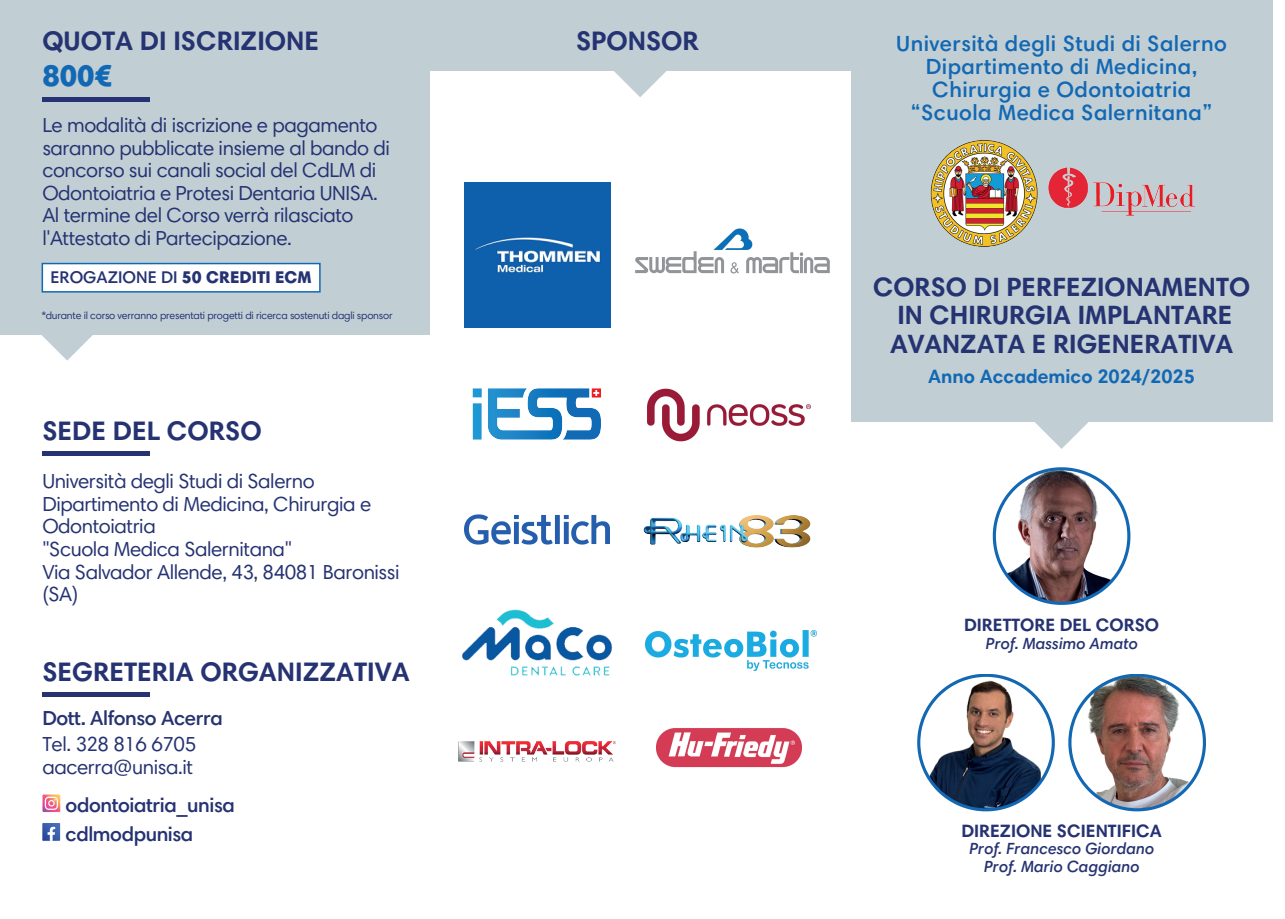
<style>
.page{position:relative;width:1285px;height:919px;background:#fff}
.page>*{position:absolute;margin:0;border:0;box-sizing:border-box;transform-origin:0 0}
.t1{font:900 30px "Harmonia Sans Pro Cyr";color:#1368b3}
.t2{font:700 27px "Harmonia Sans Pro Cyr";color:#263372}
.t3{font:700 26.7px/28.7px "Harmonia Sans Pro Cyr";color:#263372;text-align:center}
.t4{font:600 22.2px/23.1px "Harmonia Sans Pro Cyr";letter-spacing:.02em;color:#1368b3;text-align:center}
.t5{font:20.55px/22.5px "Harmonia Sans Pro Cyr";letter-spacing:-.02em;color:#263372}
.t6{font:600 20.55px/28.8px "Harmonia Sans Pro Cyr";letter-spacing:-.02em;color:#263372}
.t7{font:700 19.5px "Harmonia Sans Pro Cyr";color:#1368b3}
.t8{font:700 18px "Harmonia Sans Pro Cyr";color:#263372}
.t9{font:600 17.1px "Harmonia Sans Pro Cyr";color:#263372}
.t10{font:italic 600 16.35px/17.1px "Harmonia Sans Pro Cyr";color:#263372;text-align:center}
.t11{font:10.5px "Harmonia Sans Pro Cyr";letter-spacing:-.02em;color:#263372}
.s1{font-weight:900}
</style>
<div class="page">
<div style="left:850px;top:0;width:421px;height:421px;background:#c1cfd5"></div>
<svg style="left:1034px;top:421px;width:54px;height:28px"></svg>
<svg style="left:917px;top:674px;width:137px;height:137px"></svg>
<img style="left:920px;top:676px;width:131px;height:132px">
<svg style="left:1068px;top:674px;width:137px;height:137px"></svg>
<img style="left:1071px;top:676px;width:131px;height:132px">
<svg style="left:992px;top:467px;width:138px;height:138px"></svg>
<img style="left:995px;top:470px;width:132px;height:131px">
<img style="left:1048px;top:168px;width:146px;height:47px">
<img style="left:930px;top:140px;width:108px;height:107px">
<div style="left:429px;top:0;width:421px;height:70px;background:#c1cfd5"></div>
<svg style="left:612px;top:70px;width:55px;height:27px"></svg>
<svg style="left:40px;top:334px;width:54px;height:26px"></svg>
<div style="left:0;top:0;width:429px;height:334px;background:#c1cfd5"></div>
<div style="left:42px;top:263px;width:278px;height:29px;background:#fff;border:2px solid #1368b3"></div>
<hr style="left:42px;top:97px;width:108px;height:4px;background:#263372">
<hr style="left:42px;top:451px;width:108px;height:4px;background:#263372">
<div style="left:42px;top:692px;width:108px;height:5px;background:#263372"></div>
<svg style="left:42px;top:794px;width:18px;height:18px"></svg>
<svg style="left:42px;top:823px;width:18px;height:17px"></svg>
<img style="left:635px;top:228px;width:195px;height:46px">
<img style="left:464px;top:182px;width:146px;height:146px">
<img style="left:647px;top:388px;width:163px;height:54px">
<img style="left:472px;top:388px;width:129px;height:52px">
<img style="left:645px;top:630px;width:171px;height:40px">
<img style="left:461px;top:609px;width:152px;height:67px">
<img style="left:464px;top:514px;width:145px;height:31px">
<img style="left:643px;top:515px;width:168px;height:33px">
<img style="left:458px;top:741px;width:158px;height:21px">
<img style="left:656px;top:728px;width:145px;height:40px">
<h2 class="t2" style="left:42px;top:23px;width:278px">QUOTA DI ISCRIZIONE</h2>
<h2 class="t2" style="left:576px;top:23px;width:124px">SPONSOR</h2>
<h1 class="t1" style="left:42px;top:56px;width:71px">800€</h1>
<p class="t5" style="left:42px;top:113px;width:349px">Le modalità di iscrizione e pagamento saranno pubblicate insieme al bando di concorso sui canali social del CdLM di Odontoiatria e Protesi Dentaria UNISA.<br>Al termine del Corso verrà rilasciato l'Attestato di Partecipazione.</p>
<p class="t9" style="left:50px;top:266px;width:263px">EROGAZIONE DI <span class="s1">50 CREDITI ECM</span></p>
<p class="t11" style="left:42px;top:308px;width:352px">*durante il corso verranno presentati progetti di ricerca sostenuti dagli sponsor</p>
<h2 class="t2" style="left:42px;top:413px;width:221px">SEDE DEL CORSO</h2>
<p class="t5" style="left:42px;top:470px;width:359px">Università degli Studi di Salerno<br>Dipartimento di Medicina, Chirurgia e<br>Odontoiatria<br>"Scuola Medica Salernitana"<br>Via Salvador Allende, 43, 84081 Baronissi (SA)</p>
<h2 class="t2" style="left:42px;top:654px;width:369px">SEGRETERIA ORGANIZZATIVA</h2>
<p class="t6" style="left:42px;top:703px;width:182px">Dott. Alfonso Acerra</p>
<p class="t5" style="left:42px;top:732px;width:155px">Tel. 328 816 6705 aacerra@unisa.it</p>
<p class="t6" style="left:66px;top:790px;width:171px">odontoiatria_unisa cdlmodpunisa</p>
<p class="t4" style="left:896px;top:31px;width:332px">Università degli Studi di Salerno<br>Dipartimento di Medicina,<br>Chirurgia e Odontoiatria “Scuola Medica Salernitana”</p>
<p class="t3" style="left:873px;top:271px;width:378px">CORSO DI PERFEZIONAMENTO<br>IN CHIRURGIA IMPLANTARE<br>AVANZATA E RIGENERATIVA</p>
<p class="t7" style="left:928px;top:364px;width:268px">Anno Accademico 2024/2025</p>
<p class="t8" style="left:963px;top:613px;width:196px">DIRETTORE DEL CORSO</p>
<p class="t10" style="left:985px;top:634px;width:154px">Prof. Massimo Amato</p>
<p class="t8" style="left:961px;top:819px;width:202px">DIREZIONE SCIENTIFICA</p>
<p class="t10" style="left:968px;top:839px;width:187px">Prof. Francesco Giordano<br>Prof. Mario Caggiano</p>
</div>
